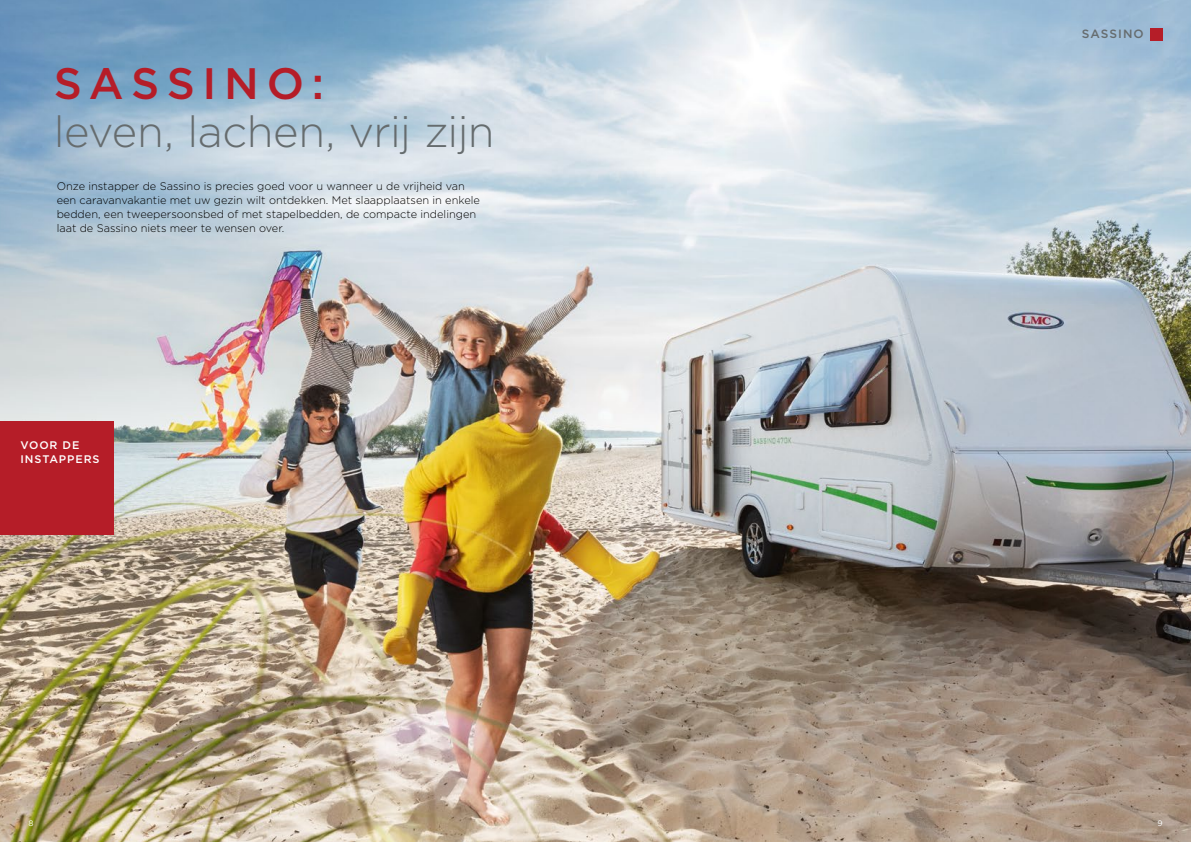
<style>
.page{position:relative;width:1191px;height:842px;background:#fff}
.page>*{position:absolute;margin:0;border:0;box-sizing:border-box;transform-origin:0 0}
.t1{font:500 44px "Gotham";letter-spacing:.17em;color:#b51d28}
.t2{font:300 43.5px "Gotham";letter-spacing:-.015em;color:#666c6e}
.t3{font:500 12px "Gotham";letter-spacing:.085em;color:#666c6e}
.t4{font:300 11px/14px "Gotham";color:#000}
.t5{font:500 11px/14px "Gotham";letter-spacing:.08em;color:#fff}
.t6{font:8px "Gotham";color:#fff}
</style>
<div class="page">
<img style="left:0;top:0;width:1191px;height:842px">
<div style="left:1150px;top:28px;width:12px;height:13px;background:#b51d28"></div>
<div style="left:0;top:421px;width:113px;height:114px;background:#b51d28"></div>
<h1 class="t1" style="left:54px;top:55px;width:272px">SASSINO:</h1>
<h2 class="t2" style="left:54px;top:104px;width:442px">leven, lachen, vrij zijn</h2>
<p class="t4" style="left:57px;top:179px;width:425px">Onze instapper de Sassino is precies goed voor u wanneer u de vrijheid van een caravanvakantie met uw gezin wilt ontdekken. Met slaapplaatsen in enkele bedden, een tweepersoonsbed of met stapelbedden, de compacte indelingen laat de Sassino niets meer te wensen over.</p>
<p class="t5" style="left:20px;top:438px;width:81px">VOOR DE<br>INSTAPPERS</p>
<p class="t3" style="left:1081px;top:25px;width:63px">SASSINO</p>
<p class="t6" style="left:28px;top:818px;width:7px">8</p>
<p class="t6" style="left:1157px;top:818px;width:7px">9</p>
</div>
